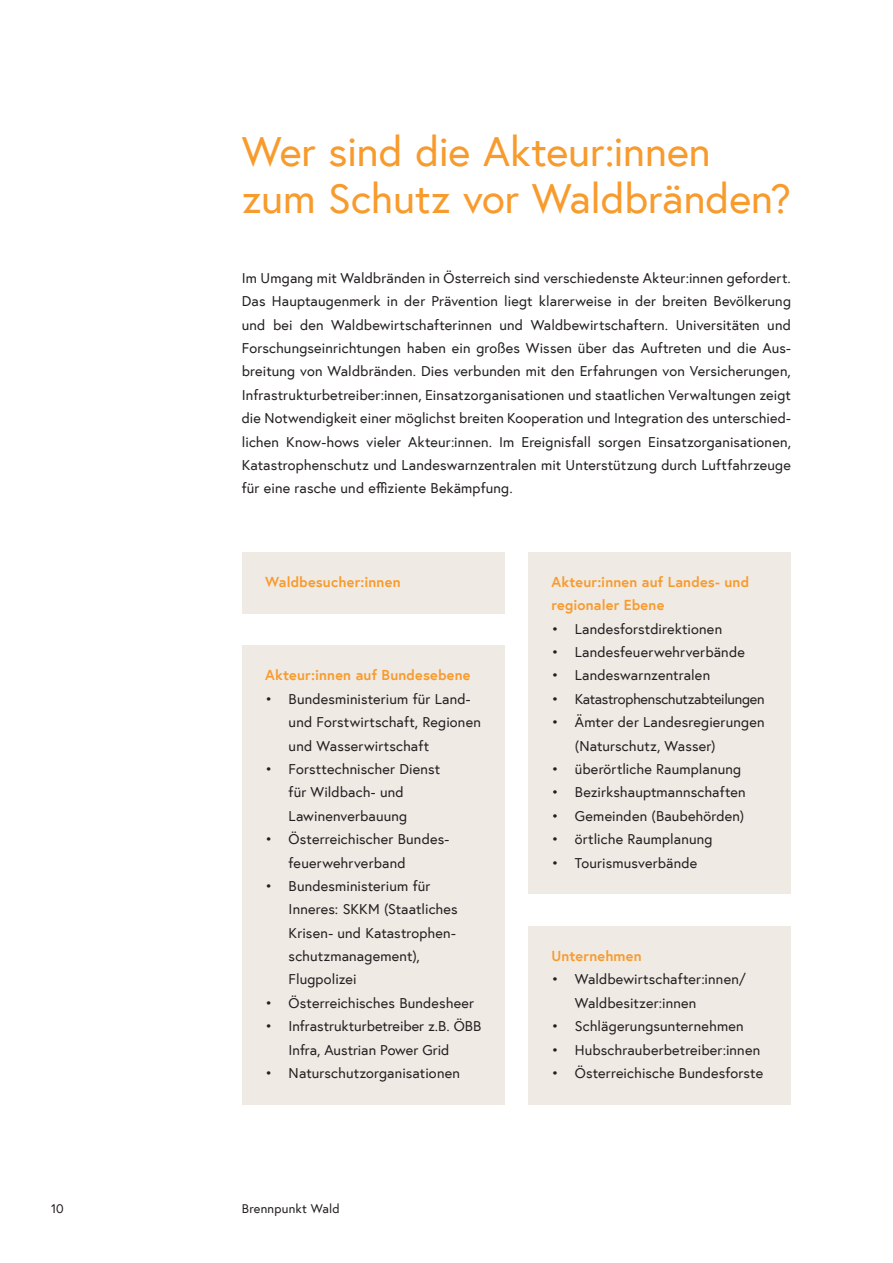
<style>
.page{position:relative;width:893px;height:1263px;background:#fff}
.page>*{position:absolute;margin:0;border:0;box-sizing:border-box;transform-origin:0 0}
.t1{font:42px/46.8px "Europa Austria";letter-spacing:-.005em;color:#f89b2d}
.t2{font:14.4px/23.4px "Europa Austria";letter-spacing:.01em;color:#231f20}
.t3{font:700 14.4px/23.4px "Europa Austria";letter-spacing:.015em;color:#f89b2d}
.t4{font:14.4px "Europa Austria";letter-spacing:-.02em;color:#231f20}
.t5{font:12.75px "Europa Austria";letter-spacing:.02em;color:#231f20}
</style>
<div class="page">
<div style="left:242px;top:552px;width:263px;height:61px;background:#efeae4"></div>
<div style="left:528px;top:926px;width:263px;height:61px;background:#efeae4"></div>
<div style="left:528px;top:950px;width:263px;height:84px;background:#efeae4"></div>
<div style="left:528px;top:1020px;width:263px;height:61px;background:#efeae4"></div>
<div style="left:528px;top:1043px;width:263px;height:61px;background:#efeae4"></div>
<div style="left:242px;top:646px;width:263px;height:61px;background:#efeae4"></div>
<div style="left:242px;top:669px;width:263px;height:108px;background:#efeae4"></div>
<div style="left:242px;top:739px;width:263px;height:108px;background:#efeae4"></div>
<div style="left:242px;top:809px;width:263px;height:85px;background:#efeae4"></div>
<div style="left:242px;top:856px;width:263px;height:155px;background:#efeae4"></div>
<div style="left:242px;top:996px;width:263px;height:85px;background:#efeae4"></div>
<div style="left:242px;top:1043px;width:263px;height:61px;background:#efeae4"></div>
<div style="left:528px;top:552px;width:263px;height:85px;background:#efeae4"></div>
<div style="left:528px;top:622px;width:263px;height:61px;background:#efeae4"></div>
<div style="left:528px;top:669px;width:263px;height:61px;background:#efeae4"></div>
<div style="left:528px;top:692px;width:263px;height:85px;background:#efeae4"></div>
<div style="left:528px;top:763px;width:263px;height:61px;background:#efeae4"></div>
<div style="left:528px;top:809px;width:263px;height:62px;background:#efeae4"></div>
<div style="left:528px;top:833px;width:263px;height:61px;background:#efeae4"></div>
<h1 class="t1" style="left:242px;top:127px;width:551px">Wer sind die Akteur:innen zum Schutz vor Waldbränden?</h1>
<p class="t2" style="left:242px;top:266px;width:551px;text-align:justify">Im Umgang mit Waldbränden in Österreich sind verschiedenste Akteur:innen gefordert.<br>Das Hauptaugenmerk in der Prävention liegt klarerweise in der breiten Bevölkerung und bei den Waldbewirtschafterinnen und Waldbewirtschaftern. Universitäten und Forschungseinrichtungen haben ein großes Wissen über das Auftreten und die Aus&shy;breitung von Waldbränden. Dies verbunden mit den Erfahrungen von Versicherungen, Infrastrukturbetreiber:innen, Einsatzorganisationen und staatlichen Verwaltungen zeigt die Notwendigkeit einer möglichst breiten Kooperation und Integration des unterschied&shy;lichen Know-hows vieler Akteur:innen. Im Ereignisfall sorgen Einsatzorganisationen, Katastrophenschutz und Landeswarnzentralen mit Unterstützung durch Luftfahrzeuge für eine rasche und effiziente Bekämpfung.</p>
<p class="t3" style="left:265px;top:570px;width:137px">Waldbesucher:innen</p>
<p class="t3" style="left:265px;top:663px;width:207px">Akteur:innen auf Bundesebene</p>
<p class="t2" style="left:289px;top:687px;width:194px;text-indent:-23px">• Bundesministerium für Land&shy;und Forstwirtschaft, Regionen und Wasserwirtschaft</p>
<p class="t2" style="left:289px;top:757px;width:153px;text-indent:-23px">• Forsttechnischer Dienst für Wildbach- und<br>Lawinenverbauung</p>
<p class="t2" style="left:289px;top:827px;width:161px;text-indent:-23px">• Österreichischer Bundes&shy;feuerwehrverband</p>
<p class="t2" style="left:289px;top:874px;width:171px;text-indent:-23px">• Bundesministerium für<br>Inneres: SKKM (Staatliches<br>Krisen- und Katastrophen&shy;schutzmanagement),<br>Flugpolizei</p>
<p class="t2" style="left:265px;top:991px;width:210px">• Österreichisches Bundesheer</p>
<p class="t2" style="left:265px;top:1014px;width:218px;text-align:center">• Infrastrukturbetreiber z.B. ÖBB<br>Infra, Austrian Power Grid</p>
<p class="t2" style="left:265px;top:1061px;width:196px">• Naturschutzorganisationen</p>
<p class="t5" style="left:51px;top:1200px;width:14px">10</p>
<p class="t5" style="left:242px;top:1200px;width:99px">Brennpunkt Wald</p>
<p class="t3" style="left:551px;top:570px;width:199px">Akteur:innen auf Landes- und regionaler Ebene</p>
<p class="t2" style="left:551px;top:617px;width:172px">• Landesforstdirektionen</p>
<p class="t2" style="left:551px;top:640px;width:195px">• Landesfeuerwehrverbände</p>
<p class="t2" style="left:551px;top:663px;width:160px">• Landeswarnzentralen</p>
<p class="t4" style="left:551px;top:689px;width:215px">• Katastrophenschutzabteilungen</p>
<p class="t2" style="left:575px;top:710px;width:191px;text-indent:-23px">• Ämter der Landesregierungen (Naturschutz, Wasser)</p>
<p class="t2" style="left:551px;top:757px;width:191px">• überörtliche Raumplanung</p>
<p class="t2" style="left:551px;top:780px;width:196px">• Bezirkshauptmannschaften</p>
<p class="t2" style="left:551px;top:804px;width:194px">• Gemeinden (Baubehörden)</p>
<p class="t2" style="left:551px;top:827px;width:162px">• örtliche Raumplanung</p>
<p class="t2" style="left:551px;top:850px;width:147px">• Tourismusverbände</p>
<p class="t3" style="left:551px;top:944px;width:92px">Unternehmen</p>
<p class="t2" style="left:575px;top:967px;width:173px;text-indent:-23px">• Waldbewirtschafter:innen/<br>Waldbesitzer:innen</p>
<p class="t2" style="left:551px;top:1014px;width:194px">• Schlägerungsunternehmen</p>
<p class="t2" style="left:551px;top:1037px;width:210px">• Hubschrauberbetreiber:innen</p>
<p class="t2" style="left:551px;top:1061px;width:213px">• Österreichische Bundesforste</p>
</div>
